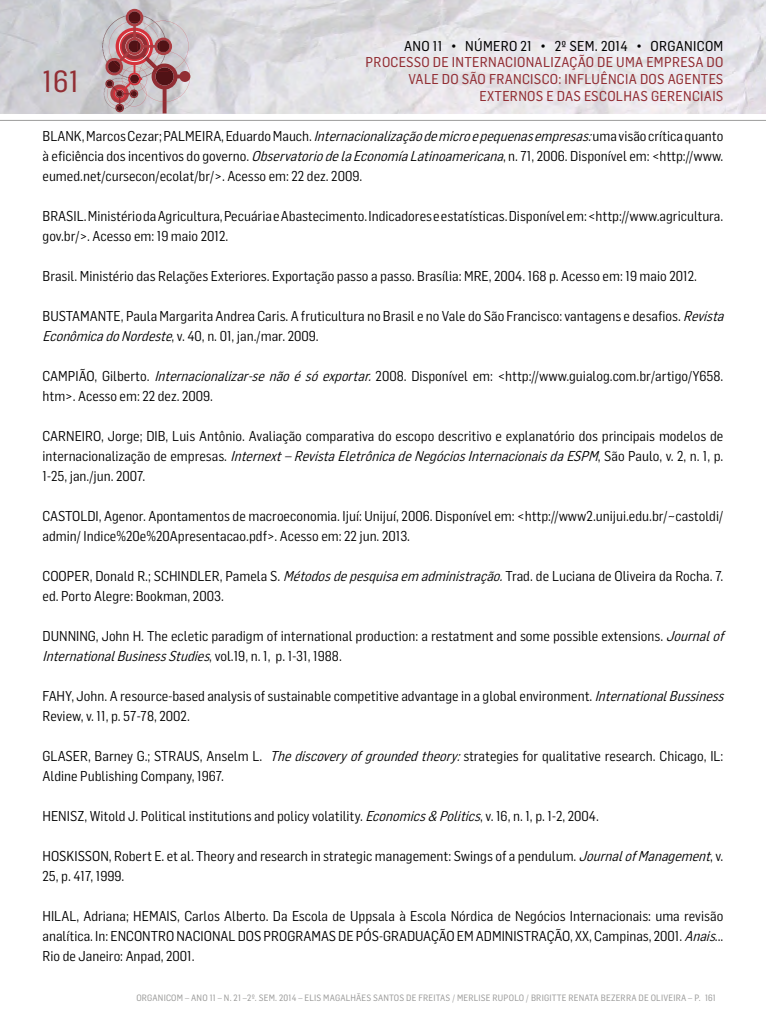
<style>
.page{position:relative;width:766px;height:1021px;background:#fff}
.page>*{position:absolute;margin:0;border:0;box-sizing:border-box;transform-origin:0 0}
.t1{font:30px "Flama Semicondensed Basic";color:#922e34}
.t2{font:14px/20px "Flama Semicondensed";color:#000}
.t3{font:14px/16.8px "Flama Semicondensed Basic";letter-spacing:.02em;color:#922e34;text-align:right}
.t4{font:14px "Flama Semicondensed Basic";letter-spacing:.02em;color:#000}
.t5{font:9px "Flama Semicondensed Basic";letter-spacing:.02em;color:#9d9d9c}
.s1{font-style:italic}
</style>
<div class="page">
<img style="left:0;top:0;width:765px;height:113px">
<hr style="left:0;top:120px;width:765px;height:1px;background:#9d9d9c">
<svg style="left:102px;top:9px;width:88px;height:104px;background:#b79297"></svg>
<p class="t4" style="left:404px;top:37px;width:321px">ANO 11 • NÚMERO 21 • 2º SEM. 2014 • ORGANICOM</p>
<p class="t3" style="left:365px;top:53px;width:359px">PROCESSO DE INTERNACIONALIZAÇÃO DE UMA EMPRESA DO<br>VALE DO SÃO FRANCISCO: INFLUÊNCIA DOS AGENTES<br>EXTERNOS E DAS ESCOLHAS GERENCIAIS</p>
<h1 class="t1" style="left:43px;top:62px;width:38px">161</h1>
<p class="t2" style="left:43px;top:125px;width:682px;text-align:justify">BLANK, Marcos Cezar; PALMEIRA, Eduardo Mauch. <span class="s1">Internacionalizaçãodemicroepequenasempresas:</span>uma visão crítica quanto à eficiência dos incentivos do governo. <span class="s1">ObservatoriodelaEconomíaLatinoamericana</span>, n. 71, 2006. Disponível em: &lt;http://www. eumed.net/cursecon/ecolat/br/&gt;. Acesso em: 22 dez. 2009.</p>
<p class="t2" style="left:43px;top:205px;width:682px">BRASIL. Ministério da Agricultura, Pecuária e Abastecimento. Indicadores e estatísticas. Disponível em: &lt;http://www.agricultura. gov.br/&gt;. Acesso em: 19 maio 2012.</p>
<p class="t2" style="left:43px;top:265px;width:655px">Brasil. Ministério das Relações Exteriores. Exportação passo a passo. Brasília: MRE, 2004. 168 p. Acesso em: 19 maio 2012.</p>
<p class="t2" style="left:43px;top:305px;width:686px">BUSTAMANTE, Paula Margarita Andrea Caris. A fruticultura no Brasil e no Vale do São Francisco: vantagens e desafios. <span class="s1">Revista<br>EconômicadoNordeste</span>, v. 40, n. 01, jan./mar. 2009.</p>
<p class="t2" style="left:43px;top:365px;width:682px">CAMPIÃO, Gilberto. <span class="s1">Internacionalizar-senãoésóexportar.</span>2008. Disponível em: &lt;http://www.guialog.com.br/artigo/Y658. htm&gt;. Acesso em: 22 dez. 2009.</p>
<p class="t2" style="left:43px;top:425px;width:682px;text-align:justify">CARNEIRO, Jorge; DIB, Luis Antônio. Avaliação comparativa do escopo descritivo e explanatório dos principais modelos de i n t e r n a c i o n a l i z a ç ã o d e e m p r e s a s . <span class="s1">Internext–RevistaEletrônicadeNegóciosInternacionaisdaESPM</span>, S ã o P a u l o , v . 2 , n . 1 , p .<br>1-25, jan./jun. 2007.</p>
<p class="t2" style="left:43px;top:505px;width:682px">CASTOLDI, Agenor. Apontamentos de macroeconomia. Ijuí: Unijuí, 2006. Disponível em: &lt;http://www2.unijui.edu.br/~castoldi/ admin/ Indice%20e%20Apresentacao.pdf&gt;. Acesso em: 22 jun. 2013.</p>
<p class="t2" style="left:43px;top:565px;width:682px">COOPER, Donald R.; SCHINDLER, Pamela S. <span class="s1">Métodosdepesquisaem administração.</span>Trad. de Luciana de Oliveira da Rocha. 7. ed. Porto Alegre: Bookman, 2003.</p>
<p class="t2" style="left:43px;top:625px;width:686px">DUNNING, John H. The ecletic paradigm of international production: a restatment and some possible extensions. <span class="s1">Journalof<br>InternationalBusinessStudies</span>, v o l . 1 9 , n . 1 , p . 1 - 3 1 , 1 9 8 8 .</p>
<p class="t2" style="left:43px;top:685px;width:686px">FAHY, John. A resource-based analysis of sustainable competitive advantage in a global environment. <span class="s1">InternationalBussiness<br></span>Review, v. 11, p. 57-78, 2002.</p>
<p class="t2" style="left:43px;top:745px;width:682px">GLASER, Barney G.; STRAUS, Anselm L. <span class="s1">Thediscoveryofgroundedtheory:</span>strategies for qualitative research. Chicago, IL:<br>Aldine Publishing Company, 1967.</p>
<p class="t2" style="left:43px;top:805px;width:557px">HENISZ, Witold J. Political institutions and policy volatility. <span class="s1">Economics&amp; Politics</span>, v. 16, n. 1, p. 1-2, 2004.</p>
<p class="t2" style="left:43px;top:845px;width:682px">HOSKISSON, Robert E. et al. Theory and research in strategic management: Swings of a pendulum. <span class="s1">JournalofManagement</span>, v.<br>25, p. 417, 1999.</p>
<p class="t2" style="left:43px;top:905px;width:682px;text-align:justify">HILAL, Adriana; HEMAIS, Carlos Alberto. Da Escola de Uppsala à Escola Nórdica de Negócios Internacionais: uma revisão analítica. In: ENCONTRO NACIONAL DOS PROGRAMAS DE PÓS-GRADUAÇÃO EM ADMINISTRAÇÃO, XX, Campinas, 2001. <span class="s1">Anais</span>...<br>Rio de Janeiro: Anpad, 2001.</p>
<p class="t5" style="left:136px;top:992px;width:581px">ORGANICOM – ANO 11 – N. 21 –2º. SEM. 2014 – ELIS MAGALHÃES SANTOS DE FREITAS / MERLISE RUPOLO / BRIGITTE RENATA BEZERRA DE OLIVEIRA – P. 161</p>
</div>
